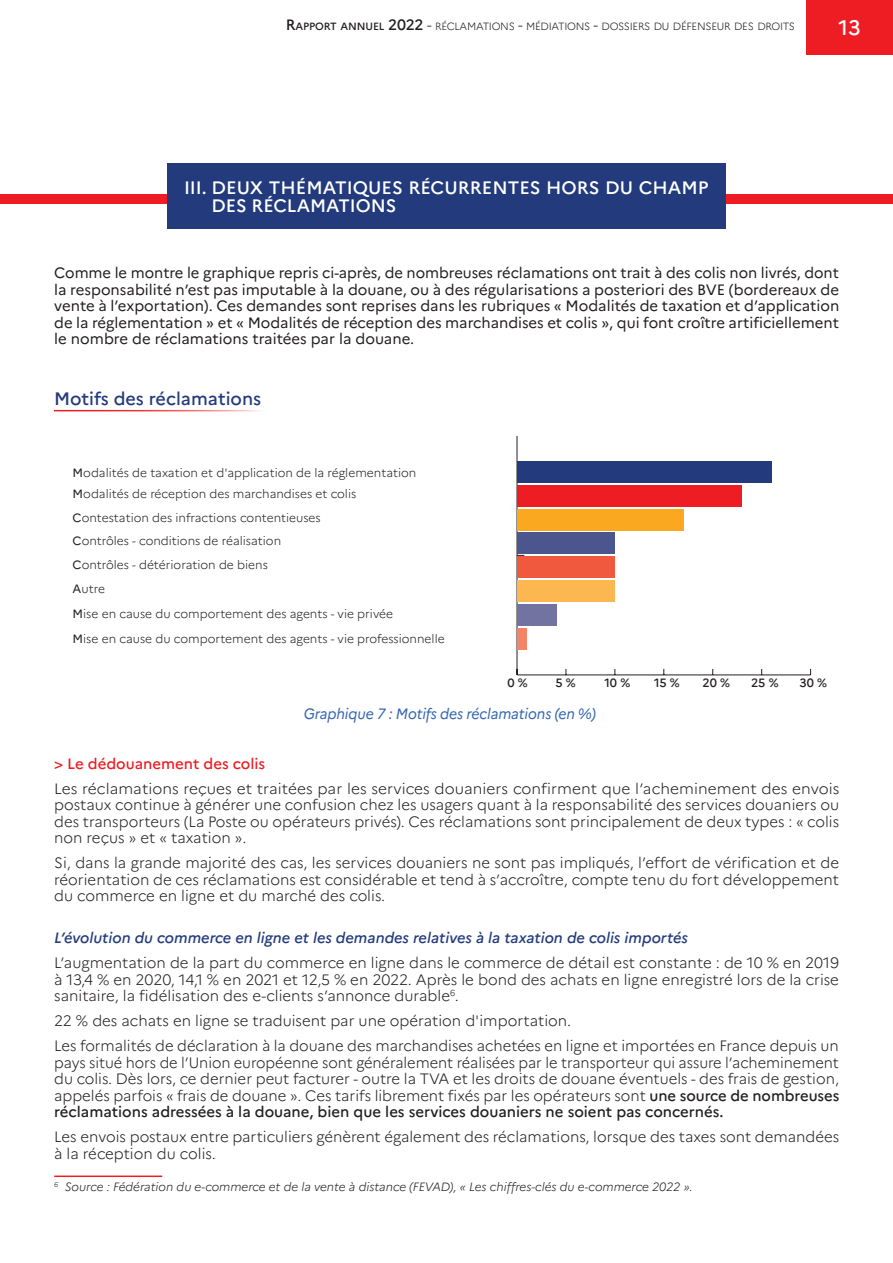
<style>
.page{position:relative;width:893px;height:1263px;background:#fff}
.page>*{position:absolute;margin:0;border:0;box-sizing:border-box;transform-origin:0 0}
.t1{font:500 21px "Marianne";color:#fff}
.t2{font:500 18px/18px "Marianne";color:#fff}
.t3{font:500 18px "Marianne";color:#233b7d}
.t4{font:300 15px/16.5px "Marianne";color:#231f20;text-align:justify}
.t5{font:15px/16.5px "Marianne";color:#231f20;text-align:justify}
.t6{font:italic 500 15px "Marianne";color:#233b7d}
.t7{font:italic 15px "Marianne";letter-spacing:-.005em;color:#3566b1;scale:.95 1}
.t8{font:500 15px "Marianne";color:#ee1d23}
.t9{font:300 12px/23.4px "Marianne";color:#231f20}
.t10{font:italic 300 12px "Marianne";color:#231f20}
.t11{font:500 12px "Marianne";letter-spacing:-.005em;color:#231f20}
.t12{font:300 10.5px "Marianne";letter-spacing:-.03em;color:#231f20}
.s1{font-weight:500;font-size:15px}
.s2{font-weight:500}
.s3{font-size:15px}
.s4{font-weight:400}
</style>
<div class="page">
<div style="left:806px;top:0;width:87px;height:54px;background:#ee1d23"></div>
<hr style="left:54px;top:1175px;width:108px;height:2px;background:#ee1d23">
<hr style="left:0;top:621px;width:1px;height:642px;background:#233b7d">
<hr style="left:517px;top:674px;width:294px;height:1px;background:#231f20">
<hr style="left:517px;top:436px;width:1px;height:239px;background:#231f20">
<div style="left:517px;top:628px;width:10px;height:22px;background:#f48465"></div>
<div style="left:517px;top:604px;width:39px;height:22px;background:#7273a1"></div>
<div style="left:517px;top:580px;width:98px;height:22px;background:#fcb750"></div>
<div style="left:517px;top:557px;width:98px;height:21px;background:#f0593e"></div>
<div style="left:517px;top:533px;width:98px;height:21px;background:#4b568f"></div>
<div style="left:517px;top:509px;width:166px;height:21px;background:#f9a820"></div>
<div style="left:517px;top:485px;width:225px;height:21px;background:#ee1d23"></div>
<div style="left:517px;top:461px;width:254px;height:21px;background:#233b7d"></div>
<div style="left:0;top:194px;width:893px;height:9px;background:#ee1d23"></div>
<div style="left:167px;top:163px;width:559px;height:66px;background:#233b7d"></div>
<hr style="left:54px;top:410px;width:210px;height:1px;background:#ee1d23">
<p class="t12" style="left:286px;top:20px;width:511px"><span class="s1">R</span><span class="s2">APPORT ANNUEL</span> <span class="s1">2022</span> <span class="s3">-</span> RÉCLAMATIONS <span class="s3">-</span> MÉDIATIONS <span class="s3">-</span> DOSSIERS DU DÉFENSEUR DES DROITS</p>
<h1 class="t1" style="left:839px;top:15px;width:24px">13</h1>
<p class="t2" style="left:212px;top:178px;width:499px;text-indent:-28px">III. DEUX THÉMATIQUES RÉCURRENTES HORS DU CHAMP<br>DES RÉCLAMATIONS</p>
<p class="t5" style="left:54px;top:264px;width:787px">Comme le montre le graphique repris ci-après, de nombreuses réclamations ont trait à des colis non livrés, dont la responsabilité n’est pas imputable à la douane, ou à des régularisations a posteriori des BVE (bordereaux de vente à l’exportation). Ces demandes sont reprises dans les rubriques « Modalités de taxation et d’application de la réglementation » et « Modalités de réception des marchandises et colis », qui font croître artificiellement le nombre de réclamations traitées par la douane.</p>
<p class="t3" style="left:54px;top:387px;width:209px">Motifs des réclamations</p>
<p class="t9" style="left:73px;top:461px;width:345px"><span class="s4">M</span>odalités de taxation et d'application de la réglementation</p>
<p class="t9" style="left:73px;top:482px;width:285px"><span class="s4">M</span>odalités de réception des marchandises et colis<br><span class="s4">C</span>ontestation des infractions contentieuses<br><span class="s4">C</span>ontrôles - conditions de réalisation</p>
<p class="t9" style="left:73px;top:553px;width:197px"><span class="s4">C</span>ontrôles - détérioration de biens<br><span class="s4">A</span>utre</p>
<p class="t9" style="left:73px;top:601px;width:374px;line-height:24.6px"><span class="s4">M</span>ise en cause du comportement des agents - vie privée<br><span class="s4">M</span>ise en cause du comportement des agents - vie professionnelle</p>
<p class="t11" style="left:507px;top:675px;width:22px">0 %</p>
<p class="t11" style="left:555px;top:675px;width:22px">5 %</p>
<p class="t11" style="left:604px;top:675px;width:27px">10 %</p>
<p class="t11" style="left:654px;top:675px;width:27px">15 %</p>
<p class="t11" style="left:703px;top:675px;width:29px">20 %</p>
<p class="t11" style="left:751px;top:675px;width:29px">25 %</p>
<p class="t11" style="left:799px;top:675px;width:29px">30 %</p>
<p class="t7" style="left:304px;top:705px;width:309px">Graphique 7 : Motifs des réclamations (en %)</p>
<p class="t8" style="left:54px;top:754px;width:213px">&gt; Le dédouanement des colis</p>
<p class="t4" style="left:54px;top:780px;width:787px">Les réclamations reçues et traitées par les services douaniers confirment que l’acheminement des envois postaux continue à générer une confusion chez les usagers quant à la responsabilité des services douaniers ou des transporteurs (La Poste ou opérateurs privés). Ces réclamations sont principalement de deux types : « colis non reçus » et « taxation ».</p>
<p class="t4" style="left:54px;top:855px;width:786px">Si, dans la grande majorité des cas, les services douaniers ne sont pas impliqués, l’effort de vérification et de réorientation de ces réclamations est considérable et tend à s’accroître, compte tenu du fort développement du commerce en ligne et du marché des colis.</p>
<p class="t6" style="left:54px;top:929px;width:635px">L’évolution du commerce en ligne et les demandes relatives à la taxation de colis importés</p>
<p class="t4" style="left:54px;top:955px;width:786px">L’augmentation de la part du commerce en ligne dans le commerce de détail est constante : de 10 % en 2019 à 13,4 % en 2020, 14,1 % en 2021 et 12,5 % en 2022. Après le bond des achats en ligne enregistré lors de la crise sanitaire, la fidélisation des e-clients s’annonce durable<sup>6</sup>.</p>
<p class="t4" style="left:54px;top:1008px;width:786px;line-height:25px">22 % des achats en ligne se traduisent par une opération d'importation.<br>Les formalités de déclaration à la douane des marchandises achetées en ligne et importées en France depuis un</p>
<p class="t4" style="left:54px;top:1054px;width:787px">pays situé hors de l’Union européenne sont généralement réalisées par le transporteur qui assure l’acheminement du colis. Dès lors, ce dernier peut facturer - outre la TVA et les droits de douane éventuels - des frais de gestion, appelés parfois « frais de douane ». Ces tarifs librement fixés par les opérateurs sont <span class="s2">une source de nombreuses réclamations adressées à la douane, bien que les services douaniers ne soient pas concernés.</span></p>
<p class="t4" style="left:54px;top:1129px;width:787px">Les envois postaux entre particuliers génèrent également des réclamations, lorsque des taxes sont demandées à la réception du colis.</p>
<p class="t10" style="left:54px;top:1179px;width:640px"><sup>6</sup> Source : Fédération du e-commerce et de la vente à distance (FEVAD), « Les chiffres-clés du e-commerce 2022 ».</p>
</div>
